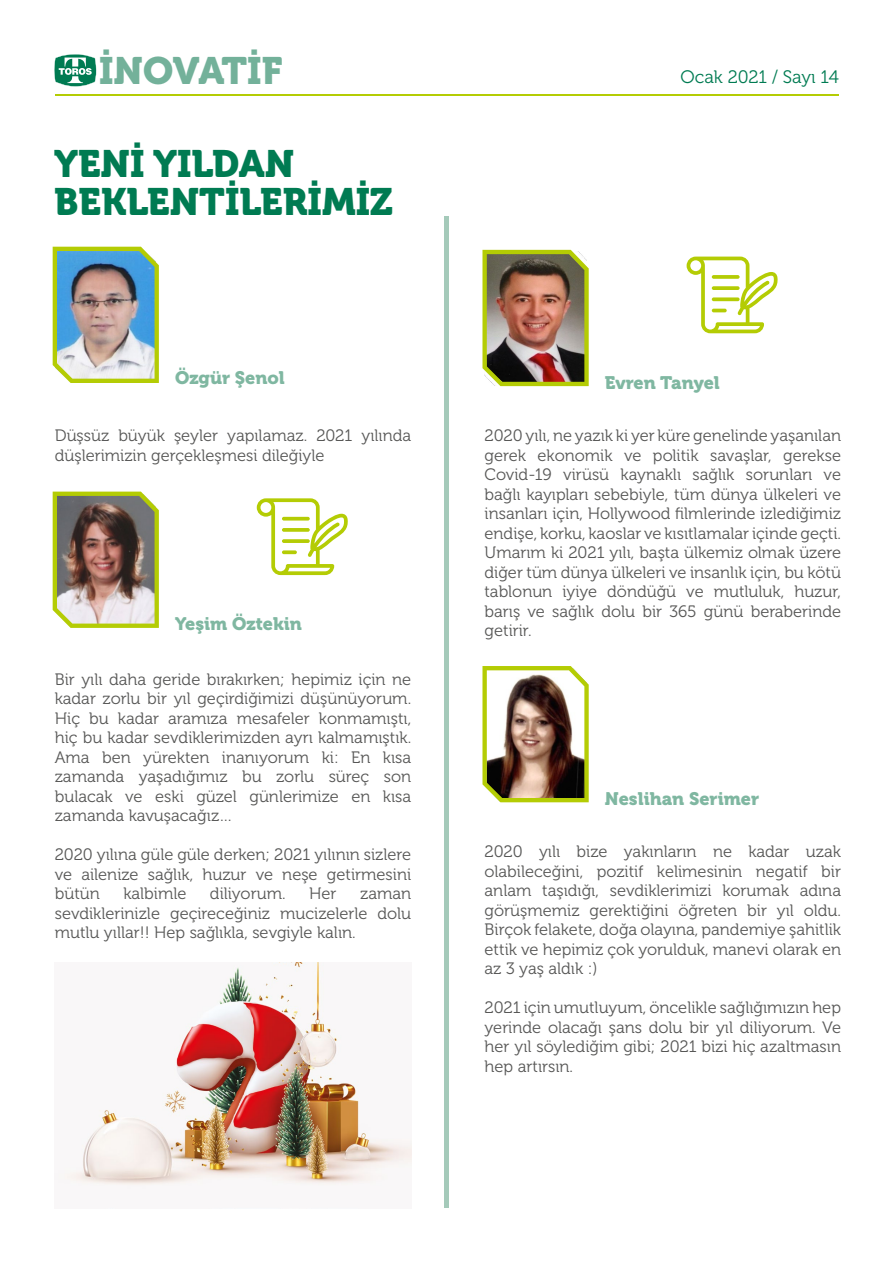
<style>
.page{position:relative;width:893px;height:1263px;background:#fff}
.page>*{position:absolute;margin:0;border:0;box-sizing:border-box;transform-origin:0 0}
.t1{font:37.95px/37.2px "Museo 900";color:#007b52}
.t2{font:37.95px "Museo 900";color:#73b19a}
.t3{font:18px "Museo 900";color:#7fb7a1}
.t4{font:18px "Museo 300";color:#007b52}
.t5{font:16.5px/19.5px "Museo 300";color:#575756;text-align:justify}
</style>
<div class="page">
<svg style="left:54px;top:54px;width:43px;height:33px"></svg>
<hr style="left:55px;top:94px;width:783px;height:2px;background:#b4cc04">
<div style="left:444px;top:217px;width:5px;height:991px;background:#a5caba"></div>
<img style="left:53px;top:247px;width:106px;height:136px">
<img style="left:53px;top:492px;width:106px;height:136px">
<svg style="left:257px;top:498px;width:91px;height:77px"></svg>
<svg style="left:282px;top:517px;width:28px;height:4px"></svg>
<svg style="left:282px;top:528px;width:28px;height:4px"></svg>
<svg style="left:282px;top:539px;width:28px;height:4px"></svg>
<svg style="left:282px;top:550px;width:15px;height:4px"></svg>
<img style="left:482px;top:250px;width:107px;height:136px">
<svg style="left:482px;top:666px;width:107px;height:136px"></svg>
<svg style="left:687px;top:257px;width:91px;height:76px"></svg>
<svg style="left:712px;top:275px;width:28px;height:4px"></svg>
<svg style="left:712px;top:286px;width:28px;height:4px"></svg>
<svg style="left:712px;top:297px;width:28px;height:4px"></svg>
<hr style="left:712px;top:309px;width:15px;height:3px;background:#b4cc04;border-radius:2px">
<img style="left:64px;top:962px;width:347px;height:223px">
<h1 class="t2" style="left:99px;top:49px;width:185px">İNOVATİF</h1>
<h1 class="t1" style="left:54px;top:146px;width:340px">YENİ YILDAN<br>BEKLENTİLERİMİZ</h1>
<p class="t3" style="left:175px;top:368px;width:111px">Özgür Şenol</p>
<p class="t5" style="left:55px;top:426px;width:358px">Düşsüz büyük şeyler yapılamaz. 2021 yılında düşlerimizin gerçekleşmesi dileğiyle</p>
<p class="t3" style="left:175px;top:614px;width:128px">Yeşim Öztekin</p>
<p class="t5" style="left:55px;top:669px;width:358px">Bir yılı daha geride bırakırken; hepimiz için ne kadar zorlu bir yıl geçirdiğimizi düşünüyorum.<br>Hiç bu kadar aramıza mesafeler konmamıştı, hiç bu kadar sevdiklerimizden ayrı kalmamıştık.<br>Ama ben yürekten inanıyorum ki: En kısa zamanda yaşadığımız bu zorlu süreç son bulacak ve eski güzel günlerimize en kısa zamanda kavuşacağız…</p>
<p class="t5" style="left:55px;top:845px;width:358px">2020 yılına güle güle derken; 2021 yılının sizlere ve ailenize sağlık, huzur ve neşe getirmesini bütün</p>
<p class="t5" style="left:123px;top:884px;width:65px">kalbimle</p>
<p class="t5" style="left:210px;top:884px;width:77px">diliyorum.</p>
<p class="t5" style="left:309px;top:884px;width:29px">Her</p>
<p class="t5" style="left:55px;top:884px;width:358px;text-indent:305px">zaman sevdiklerinizle geçireceğiniz mucizelerle dolu mutlu yıllar!! Hep sağlıkla, sevgiyle kalın.</p>
<p class="t4" style="left:681px;top:67px;width:160px">Ocak 2021 / Sayı 14</p>
<p class="t3" style="left:605px;top:372px;width:116px">Evren Tanyel</p>
<p class="t5" style="left:485px;top:426px;width:358px">2020 yılı, ne yazık ki yer küre genelinde yaşanılan gerek ekonomik ve politik savaşlar, gerekse Covid-19 virüsü kaynaklı sağlık sorunları ve bağlı kayıpları sebebiyle, tüm dünya ülkeleri ve insanları için, Hollywood filmlerinde izlediğimiz endişe, korku, kaoslar ve kısıtlamalar içinde geçti.<br>Umarım ki 2021 yılı, başta ülkemiz olmak üzere diğer tüm dünya ülkeleri ve insanlık için, bu kötü tablonun iyiye döndüğü ve mutluluk, huzur, barış ve sağlık dolu bir 365 günü beraberinde getirir.</p>
<p class="t3" style="left:605px;top:788px;width:156px">Neslihan Serimer</p>
<p class="t5" style="left:485px;top:842px;width:358px">2020 yılı bize yakınların ne kadar uzak olabileceğini, pozitif kelimesinin negatif bir anlam taşıdığı, sevdiklerimizi korumak adına görüşmemiz gerektiğini öğreten bir yıl oldu.<br>Birçok felakete, doğa olayına, pandemiye şahitlik ettik ve hepimiz çok yorulduk, manevi olarak en az 3 yaş aldık :)</p>
<p class="t5" style="left:485px;top:998px;width:358px">2021 için umutluyum, öncelikle sağlığımızın hep yerinde olacağı şans dolu bir yıl diliyorum. Ve her yıl söylediğim gibi; 2021 bizi hiç azaltmasın hep artırsın.</p>
</div>
